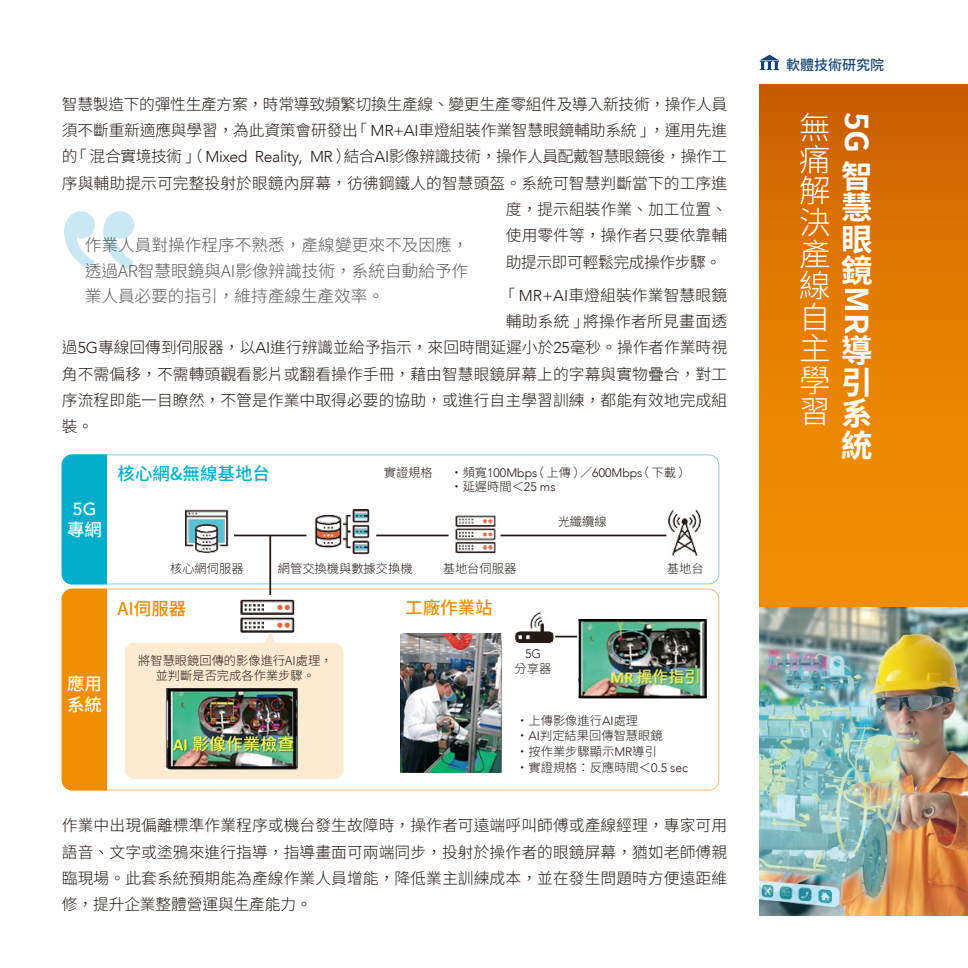
<style>
.page{position:relative;width:968px;height:968px;background:#fff}
.page>*{position:absolute;margin:0;border:0;box-sizing:border-box;transform-origin:0 0}
.t1{font:700 31.5px/31.5px "Source Han Sans TC";color:#fff;text-align:justify}
.t2{font:300 31.5px/31.5px "Source Han Sans TC";color:#fff;text-align:justify}
.t3{font:500 17.5px "Source Han Sans TC";color:#f18d00}
.t4{font:500 17.5px "Source Han Sans TC";color:#00aecc}
.t5{font:500 17.5px/21px "Source Han Sans TC";color:#fff}
.t6{font:500 17.5px "Avenir";color:#fff}
.t7{font:300 16.62px/25.4px "Source Han Sans TC";color:#595757;text-align:justify}
.t8{font:300 15.75px/26.2px "Source Han Sans TC";letter-spacing:.005em;color:#221815;text-align:justify}
.t9{font:300 15.75px "Source Han Sans TC";letter-spacing:-.025em;color:#221815}
.t10{font:300 15.75px "Source Han Sans TC";letter-spacing:-.02em;color:#221815}
.t11{font:500 14px "Source Han Sans TC";color:#154577}
.t12{font:300 12.25px/15.8px "Source Han Sans TC";color:#221815}
.t13{font:300 12.25px "Avenir";color:#221815}
.s1{font-family:"Avenir"}
.s2{font-family:"Source Han Sans TC"}
.s3{font-weight:300}
</style>
<div class="page">
<svg style="left:759px;top:55px;width:20px;height:15px"></svg>
<div style="left:759px;top:84px;width:208px;height:526px;background:linear-gradient(to bottom,#cd6100,#f99600)"></div>
<svg style="left:64px;top:211px;width:70px;height:59px"></svg>
<img style="left:759px;top:607px;width:208px;height:308px">
<img style="left:185px;top:509px;width:515px;height:133px">
<div style="left:125px;top:642px;width:218px;height:136px;background:#fdead1;border-radius:10px"></div>
<svg style="left:263px;top:632px;width:14px;height:11px"></svg>
<div style="left:62px;top:454px;width:657px;height:130px;border:1px solid #88cfe1;border-radius:10px"></div>
<div style="left:62px;top:588px;width:657px;height:202px;border:1px solid #f8bc6e;border-radius:10px"></div>
<hr style="left:500px;top:534px;width:166px;height:2px;background:#221815">
<hr style="left:555px;top:635px;width:22px;height:2px;background:#221815">
<hr style="left:376px;top:534px;width:72px;height:2px;background:#221815">
<hr style="left:234px;top:534px;width:72px;height:2px;background:#221815">
<hr style="left:269px;top:536px;width:2px;height:59px;background:#221815">
<svg style="left:61px;top:454px;width:46px;height:336px;background:#959c55"></svg>
<img style="left:166px;top:688px;width:132px;height:81px">
<img style="left:400px;top:633px;width:101px;height:139px">
<img style="left:578px;top:619px;width:128px;height:79px">
<p class="t10" style="left:62px;top:95px;width:666px">智慧製造下的彈性生產方案，時常導致頻繁切換生產線、變更生產零組件及導入新技術，操作人員</p>
<p class="t8" style="left:62px;top:118px;width:666px">須不斷重新適應與學習，為此資策會研發出「 <span class="s1">MR+AI</span>車燈組裝作業智慧眼鏡輔助系統」，運用先進</p>
<p class="t9" style="left:62px;top:148px;width:666px">的「混合實境技術」（ <span class="s1">Mixed Reality, MR</span> ）結合<span class="s1">AI</span>影像辨識技術，操作人員配戴智慧眼鏡後，操作工</p>
<p class="t8" style="left:62px;top:170px;width:666px">序與輔助提示可完整投射於眼鏡內屏幕，彷彿鋼鐵人的智慧頭盔。系統可智慧判斷當下的工序進</p>
<p class="t8" style="left:506px;top:196px;width:223px">度，提示組裝作業、加工位置、</p>
<p class="t8" style="left:506px;top:223px;width:223px">使用零件等，操作者只要依靠輔</p>
<p class="t9" style="left:506px;top:253px;width:217px">助提示即可輕鬆完成操作步驟。</p>
<p class="t8" style="left:499px;top:282px;width:229px">「 <span class="s1">MR+AI</span>車燈組裝作業智慧眼鏡</p>
<p class="t8" style="left:506px;top:308px;width:223px">輔助系統」將操作者所見畫面透</p>
<p class="t8" style="left:62px;top:335px;width:666px">過<span class="s1">5G</span>專線回傳到伺服器，以<span class="s1">AI</span>進行辨識並給予指示，來回時間延遲小於<span class="s1">25</span>毫秒。操作者作業時視</p>
<p class="t8" style="left:62px;top:361px;width:666px">角不需偏移，不需轉頭觀看影片或翻看操作手冊，藉由智慧眼鏡屏幕上的字幕與實物疊合，對工</p>
<p class="t8" style="left:62px;top:387px;width:666px">序流程即能一目瞭然，不管是作業中取得必要的協助，或進行自主學習訓練，都能有效地完成組</p>
<p class="t8" style="left:62px;top:413px;width:33px">裝。</p>
<p class="t7" style="left:85px;top:233px;width:385px">作業人員對操作程序不熟悉，產線變更來不及因應，透過AR智慧眼鏡與AI影像辨識技術，系統自動給予作業人員必要的指引，維持產線生產效率。</p>
<p class="t6" style="left:73px;top:493px;width:25px">5G</p>
<p class="t5" style="left:67px;top:519px;width:36px">專網</p>
<p class="t5" style="left:67px;top:673px;width:36px">應用系統</p>
<p class="t4" style="left:118px;top:464px;width:154px">核心網&amp;無線基地台</p>
<p class="t12" style="left:384px;top:464px;width:50px">實證規格</p>
<p class="t13" style="left:450px;top:465px;width:242px"><span class="s2">・頻寬</span>100Mbps<span class="s2">（上傳）／</span>600Mbps<span class="s2">（下載）</span></p>
<p class="t12" style="left:450px;top:479px;width:107px">・延遲時間＜<span class="s1">25 ms</span></p>
<p class="t12" style="left:557px;top:514px;width:50px">光纖纜線</p>
<p class="t12" style="left:278px;top:561px;width:136px">網管交換機與數據交換機</p>
<p class="t12" style="left:170px;top:561px;width:75px">核心網伺服器</p>
<p class="t12" style="left:442px;top:561px;width:75px">基地台伺服器</p>
<p class="t3" style="left:118px;top:598px;width:70px">AI伺服器</p>
<p class="t3" style="left:405px;top:597px;width:89px">工廠作業站</p>
<p class="t12" style="left:138px;top:653px;width:196px;line-height:14.7px;text-align:center">將智慧眼鏡回傳的影像進行AI處理，並判斷是否完成各作業步驟。</p>
<p class="t13" style="left:525px;top:646px;width:17px">5G</p>
<p class="t12" style="left:514px;top:660px;width:38px">分享器</p>
<p class="t12" style="left:666px;top:561px;width:38px">基地台</p>
<p class="t12" style="left:516px;top:712px;width:173px">・上傳影像進行<span class="s1">AI</span>處理<br>・<span class="s1">AI</span>判定結果回傳智慧眼鏡<br>・按作業步驟顯示<span class="s1">MR</span>導引<br>・實證規格：反應時間＜<span class="s1">0.5 sec</span></p>
<p class="t8" style="left:62px;top:812px;width:666px">作業中出現偏離標準作業程序或機台發生故障時，操作者可遠端呼叫師傅或產線經理，專家可用語音、文字或塗鴉來進行指導，指導畫面可兩端同步，投射於操作者的眼鏡屏幕，猶如老師傅親臨現場。此套系統預期能為產線作業人員增能，降低業主訓練成本，並在發生問題時方便遠距維修，提升企業整體營運與生產能力。</p>
<p class="t11" style="left:786px;top:57px;width:99px">軟體技術研究院</p>
<h1 class="t1" style="left:871px;top:112px;width:43px;rotate:90deg">5G</h1>
<h1 class="t1" style="left:841px;top:161px;width:32px">智慧眼鏡</h1>
<h1 class="t1" style="left:871px;top:286px;width:50px;rotate:90deg">MR</h1>
<h1 class="t1" style="left:799px;top:333px;width:74px;line-height:32.2px;text-align:right"><span class="s3">主</span>導<span class="s3">學</span>引系<br>統</h1>
<h1 class="t2" style="left:799px;top:113px;width:32px">無痛解決產線自</h1>
<h1 class="t2" style="left:799px;top:396px;width:29px">習</h1>
</div>
